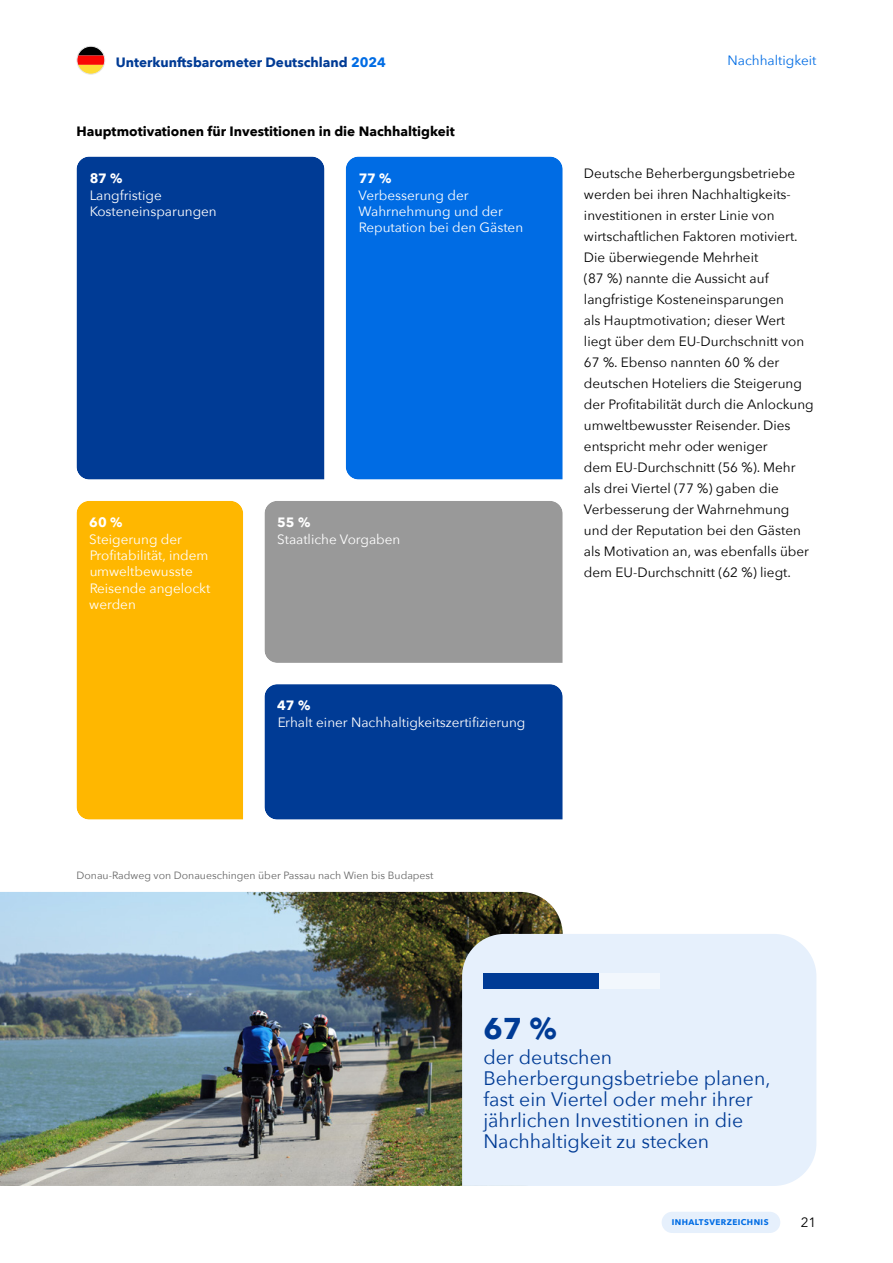
<style>
.page{position:relative;width:893px;height:1263px;background:#fff}
.page>*{position:absolute;margin:0;border:0;box-sizing:border-box;transform-origin:0 0}
.t1{font:700 30px "Avenir Next";color:#003b95}
.t2{font:19.5px/21px "Avenir Next";color:#003b95}
.t3{font:13.5px/21px "Avenir Next";color:#000}
.t4{font:13.5px/16.2px "Avenir Next";color:#fff}
.t5{font:700 13.5px "Avenir Next";color:#000}
.t6{font:700 13.5px "Avenir Next";color:#003b95}
.t7{font:700 13.5px "Avenir Next";color:#fff}
.t8{font:13.5px "Avenir Next";color:#006ce4}
.t9{font:10.5px "Avenir Next";color:#666}
.t10{font:700 8.25px "Avenir Next";letter-spacing:.05em;color:#006ce4}
.s1{color:#006ce4}
</style>
<div class="page">
<svg style="left:77px;top:46px;width:28px;height:27px"></svg>
<div style="left:77px;top:46px;width:28px;height:29px;border:1px solid #e6e6e6;border-radius:50%"></div>
<div style="left:662px;top:1212px;width:118px;height:21px;background:#e6f0fc;border-radius:11px"></div>
<img style="left:0;top:892px;width:563px;height:294px">
<div style="left:77px;top:157px;width:247px;height:322px;background:#003b95"></div>
<div style="left:346px;top:157px;width:217px;height:322px;background:#006ce4"></div>
<div style="left:77px;top:501px;width:166px;height:319px;background:#ffb700"></div>
<div style="left:264px;top:501px;width:299px;height:162px;background:#999"></div>
<div style="left:264px;top:684px;width:299px;height:136px;background:#003b95"></div>
<div style="left:462px;top:934px;width:354px;height:252px;background:#e6f0fc"></div>
<div style="left:483px;top:973px;width:177px;height:15px;background:#f2f7fd"></div>
<div style="left:483px;top:973px;width:116px;height:15px;background:#003b95"></div>
<p class="t6" style="left:116px;top:51px;width:272px">Unterkunftsbarometer Deutschland <span class="s1">2024</span></p>
<p class="t5" style="left:77px;top:119px;width:380px">Hauptmotivationen für Investitionen in die Nachhaltigkeit</p>
<p class="t7" style="left:89px;top:166px;width:35px">87 %</p>
<p class="t7" style="left:358px;top:166px;width:35px">77 %</p>
<p class="t4" style="left:89px;top:186px;width:129px">Langfristige<br>Kosteneinsparungen</p>
<p class="t4" style="left:358px;top:186px;width:166px">Verbesserung der<br>Wahrnehmung und der<br>Reputation bei den Gästen</p>
<p class="t7" style="left:89px;top:511px;width:35px">60 %</p>
<p class="t7" style="left:277px;top:511px;width:35px">55 %</p>
<p class="t4" style="left:89px;top:531px;width:123px">Steigerung der<br>Profitabilität, indem umweltbewusste<br>Reisende angelockt werden</p>
<p class="t4" style="left:277px;top:531px;width:125px">Staatliche Vorgaben</p>
<p class="t7" style="left:277px;top:694px;width:35px">47 %</p>
<p class="t4" style="left:277px;top:714px;width:250px">Erhalt einer Nachhaltigkeitszertifizierung</p>
<p class="t9" style="left:77px;top:867px;width:359px">Donau-Radweg von Donaueschingen über Passau nach Wien bis Budapest</p>
<p class="t8" style="left:728px;top:49px;width:90px">Nachhaltigkeit</p>
<p class="t3" style="left:584px;top:162px;width:231px">Deutsche Beherbergungsbetriebe werden bei ihren Nachhaltigkeits&shy;investitionen in erster Linie von wirtschaftlichen Faktoren motiviert.<br>Die überwiegende Mehrheit<br>(87 %) nannte die Aussicht auf langfristige Kosteneinsparungen<br>als Hauptmotivation; dieser Wert liegt über dem EU-Durchschnitt von 67 %. Ebenso nannten 60 % der deutschen Hoteliers die Steigerung der Profitabilität durch die Anlockung umweltbewusster Reisender. Dies entspricht mehr oder weniger<br>dem EU-Durchschnitt (56 %). Mehr als drei Viertel (77 %) gaben die Verbesserung der Wahrnehmung und der Reputation bei den Gästen als Motivation an, was ebenfalls über dem EU-Durchschnitt (62 %) liegt.</p>
<h1 class="t1" style="left:483px;top:1002px;width:75px">67 %</h1>
<h2 class="t2" style="left:483px;top:1046px;width:289px">der deutschen<br>Beherbergungsbetriebe planen, fast ein Viertel oder mehr ihrer jährlichen Investitionen in die<br>Nachhaltigkeit zu stecken</h2>
<p class="t10" style="left:672px;top:1215px;width:98px">INHALTSVERZEICHNIS</p>
<p class="t3" style="left:801px;top:1211px;width:17px">21</p>
</div>
